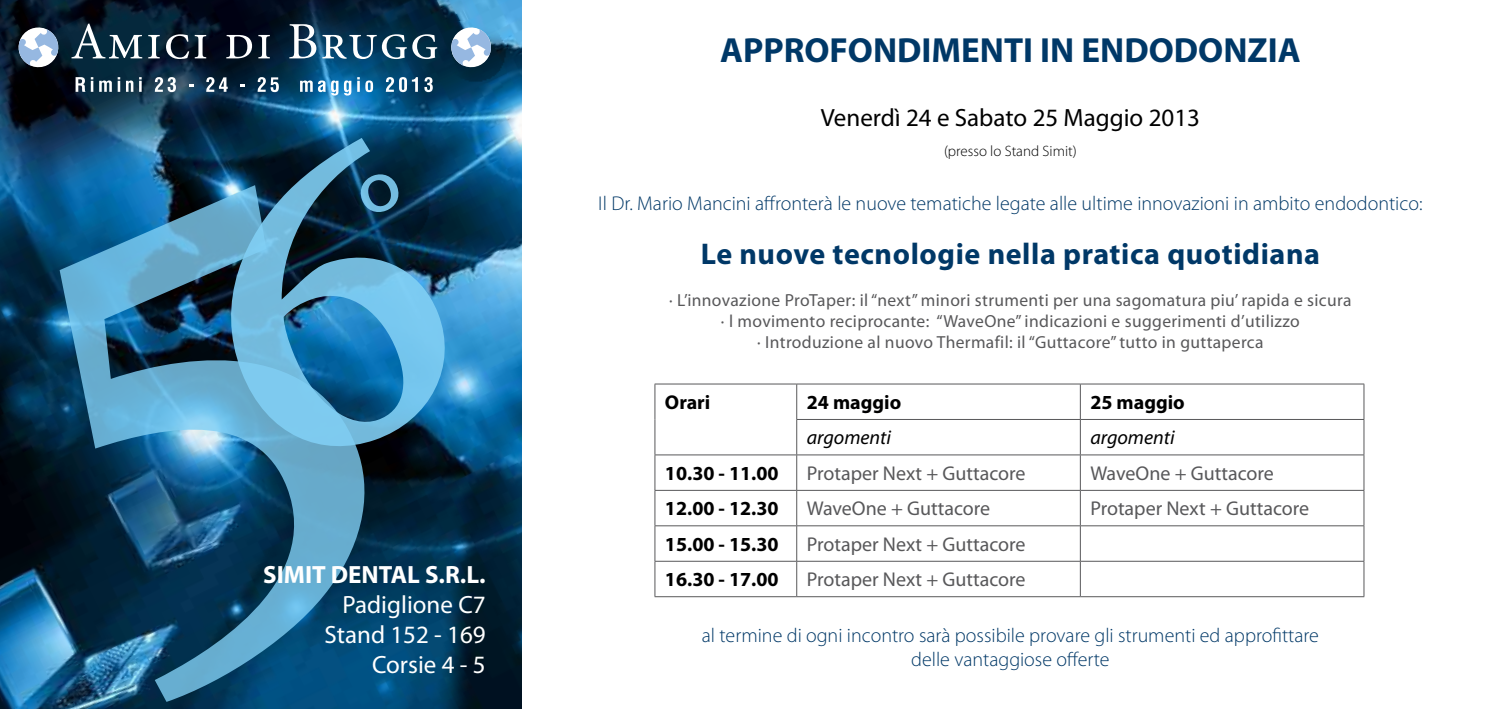
<style>
.page{position:relative;width:1489px;height:709px;background:#fff}
.page>*{position:absolute;margin:0;border:0;box-sizing:border-box;transform-origin:0 0}
.t1{font:700 35px "Myriad Pro";color:#003867}
.t2{font:700 30px "Myriad Pro";letter-spacing:.02em;color:#003867}
.t3{font:25px/30px "Myriad Pro";color:#fff;text-align:right}
.t4{font:25px "Myriad Pro";color:#000}
.t5{font:700 25px "Myriad Pro";color:#fff}
.t6{font:300 20px/24px "Myriad Pro";color:#003867;text-align:center}
.t7{font:20px "Myriad Pro";color:#58585a}
.t8{font:700 20px "Myriad Pro";color:#000}
.t9{font:italic 20px "Myriad Pro";color:#000}
.t10{font:17.5px/21px "Myriad Pro";letter-spacing:.02em;color:#58585a;text-align:center}
.t11{font:300 15px "Myriad Pro";color:#000}
</style>
<div class="page">
<img style="left:0;top:0;width:522px;height:709px">
<img style="left:12px;top:21px;width:62px;height:62px">
<svg style="left:16px;top:25px;width:45px;height:45px"></svg>
<img style="left:445px;top:21px;width:61px;height:62px">
<svg style="left:448px;top:25px;width:45px;height:45px"></svg>
<svg style="left:71px;top:23px;width:71px;height:35px"></svg>
<svg style="left:148px;top:35px;width:12px;height:23px"></svg>
<svg style="left:166px;top:34px;width:23px;height:25px"></svg>
<svg style="left:195px;top:35px;width:11px;height:23px"></svg>
<svg style="left:226px;top:35px;width:26px;height:23px"></svg>
<svg style="left:258px;top:35px;width:12px;height:23px"></svg>
<svg style="left:289px;top:24px;width:27px;height:34px"></svg>
<svg style="left:322px;top:34px;width:115px;height:25px"></svg>
<svg style="left:76px;top:77px;width:9px;height:15px"></svg>
<svg style="left:91px;top:77px;width:2px;height:15px"></svg>
<svg style="left:99px;top:80px;width:13px;height:12px"></svg>
<svg style="left:118px;top:77px;width:2px;height:15px"></svg>
<svg style="left:126px;top:80px;width:7px;height:12px"></svg>
<svg style="left:139px;top:77px;width:3px;height:15px"></svg>
<svg style="left:155px;top:77px;width:21px;height:15px"></svg>
<svg style="left:206px;top:77px;width:22px;height:15px"></svg>
<svg style="left:257px;top:77px;width:22px;height:15px"></svg>
<svg style="left:300px;top:80px;width:38px;height:16px"></svg>
<svg style="left:344px;top:80px;width:7px;height:16px"></svg>
<svg style="left:357px;top:77px;width:16px;height:15px"></svg>
<svg style="left:386px;top:77px;width:32px;height:15px"></svg>
<svg style="left:424px;top:77px;width:9px;height:15px"></svg>
<svg style="left:219px;top:138px;width:239px;height:320px;background:#276184"></svg>
<svg style="left:60px;top:185px;width:312px;height:517px;background:#306d91"></svg>
<hr style="left:654px;top:383px;width:142px;height:1px;background:#58585a">
<hr style="left:654px;top:384px;width:1px;height:35px;background:#58585a">
<hr style="left:654px;top:419px;width:1px;height:35px;background:#58585a">
<hr style="left:796px;top:383px;width:284px;height:1px;background:#58585a">
<hr style="left:796px;top:384px;width:1px;height:35px;background:#58585a">
<hr style="left:1080px;top:383px;width:284px;height:1px;background:#58585a">
<hr style="left:1079px;top:384px;width:1px;height:35px;background:#58585a">
<hr style="left:1363px;top:384px;width:1px;height:35px;background:#58585a">
<hr style="left:796px;top:419px;width:284px;height:1px;background:#58585a">
<hr style="left:796px;top:420px;width:1px;height:34px;background:#58585a">
<hr style="left:1080px;top:419px;width:284px;height:1px;background:#58585a">
<hr style="left:1079px;top:420px;width:1px;height:34px;background:#58585a">
<hr style="left:1363px;top:420px;width:1px;height:34px;background:#58585a">
<hr style="left:654px;top:454px;width:142px;height:1px;background:#58585a">
<hr style="left:654px;top:455px;width:1px;height:35px;background:#58585a">
<hr style="left:796px;top:454px;width:284px;height:1px;background:#58585a">
<hr style="left:796px;top:455px;width:1px;height:35px;background:#58585a">
<hr style="left:1080px;top:454px;width:284px;height:1px;background:#58585a">
<hr style="left:1079px;top:455px;width:1px;height:35px;background:#58585a">
<hr style="left:1363px;top:455px;width:1px;height:35px;background:#58585a">
<hr style="left:654px;top:490px;width:142px;height:1px;background:#58585a">
<hr style="left:654px;top:490px;width:1px;height:35px;background:#58585a">
<hr style="left:796px;top:490px;width:284px;height:1px;background:#58585a">
<hr style="left:796px;top:490px;width:1px;height:35px;background:#58585a">
<hr style="left:1080px;top:490px;width:284px;height:1px;background:#58585a">
<hr style="left:1079px;top:490px;width:1px;height:35px;background:#58585a">
<hr style="left:1363px;top:490px;width:1px;height:35px;background:#58585a">
<hr style="left:654px;top:525px;width:142px;height:1px;background:#58585a">
<hr style="left:654px;top:526px;width:1px;height:35px;background:#58585a">
<hr style="left:796px;top:525px;width:284px;height:1px;background:#58585a">
<hr style="left:796px;top:526px;width:1px;height:35px;background:#58585a">
<hr style="left:1080px;top:525px;width:284px;height:1px;background:#58585a">
<hr style="left:1079px;top:526px;width:1px;height:35px;background:#58585a">
<hr style="left:1363px;top:526px;width:1px;height:35px;background:#58585a">
<hr style="left:654px;top:561px;width:142px;height:1px;background:#58585a">
<hr style="left:654px;top:561px;width:1px;height:35px;background:#58585a">
<hr style="left:796px;top:561px;width:284px;height:1px;background:#58585a">
<hr style="left:796px;top:561px;width:1px;height:35px;background:#58585a">
<hr style="left:1080px;top:561px;width:284px;height:1px;background:#58585a">
<hr style="left:1079px;top:561px;width:1px;height:35px;background:#58585a">
<hr style="left:1363px;top:561px;width:1px;height:35px;background:#58585a">
<hr style="left:654px;top:596px;width:142px;height:1px;background:#58585a">
<hr style="left:796px;top:596px;width:284px;height:1px;background:#58585a">
<hr style="left:1080px;top:596px;width:284px;height:1px;background:#58585a">
<h3 class="t5" style="left:263px;top:558px;width:224px">SIMIT DENTAL S.R.L.</h3>
<h3 class="t3" style="left:324px;top:589px;width:163px">Padiglione C7<br>Stand 152 - 169<br>Corsie 4 - 5</h3>
<h1 class="t1" style="left:720px;top:27px;width:582px">APPROFONDIMENTI IN ENDODONZIA</h1>
<h3 class="t4" style="left:820px;top:102px;width:381px">Venerdì 24 e Sabato 25 Maggio 2013</h3>
<p class="t11" style="left:943px;top:141px;width:134px">(presso lo Stand Simit)</p>
<p class="t6" style="left:598px;top:191px;width:825px">Il Dr. Mario Mancini affronterà le nuove tematiche legate alle ultime innovazioni in ambito endodontico:</p>
<h2 class="t2" style="left:700px;top:234px;width:621px">Le nuove tecnologie nella pratica quotidiana</h2>
<p class="t10" style="left:669px;top:289px;width:683px">· L’innovazione ProTaper: il “next” minori strumenti per una sagomatura piu’ rapida e sicura · l movimento reciprocante: “WaveOne” indicazioni e suggerimenti d’utilizzo<br>· Introduzione al nuovo Thermafil: il “Guttacore” tutto in guttaperca</p>
<p class="t8" style="left:665px;top:389px;width:47px">Orari</p>
<p class="t8" style="left:806px;top:389px;width:96px">24 maggio</p>
<p class="t8" style="left:1090px;top:389px;width:96px">25 maggio</p>
<p class="t9" style="left:806px;top:425px;width:86px">argomenti</p>
<p class="t9" style="left:1090px;top:425px;width:86px">argomenti</p>
<p class="t8" style="left:665px;top:460px;width:115px">10.30 - 11.00</p>
<p class="t7" style="left:806px;top:461px;width:220px">Protaper Next + Guttacore</p>
<p class="t7" style="left:1090px;top:461px;width:185px">WaveOne + Guttacore</p>
<p class="t8" style="left:665px;top:495px;width:115px">12.00 - 12.30</p>
<p class="t7" style="left:806px;top:496px;width:185px">WaveOne + Guttacore</p>
<p class="t7" style="left:1090px;top:496px;width:220px">Protaper Next + Guttacore</p>
<p class="t8" style="left:665px;top:531px;width:115px">15.00 - 15.30</p>
<p class="t7" style="left:806px;top:532px;width:220px">Protaper Next + Guttacore</p>
<p class="t8" style="left:665px;top:566px;width:115px">16.30 - 17.00</p>
<p class="t7" style="left:806px;top:567px;width:220px">Protaper Next + Guttacore</p>
<p class="t6" style="left:702px;top:623px;width:618px">al termine di ogni incontro sarà possibile provare gli strumenti ed approfittare delle vantaggiose offerte</p>
</div>
